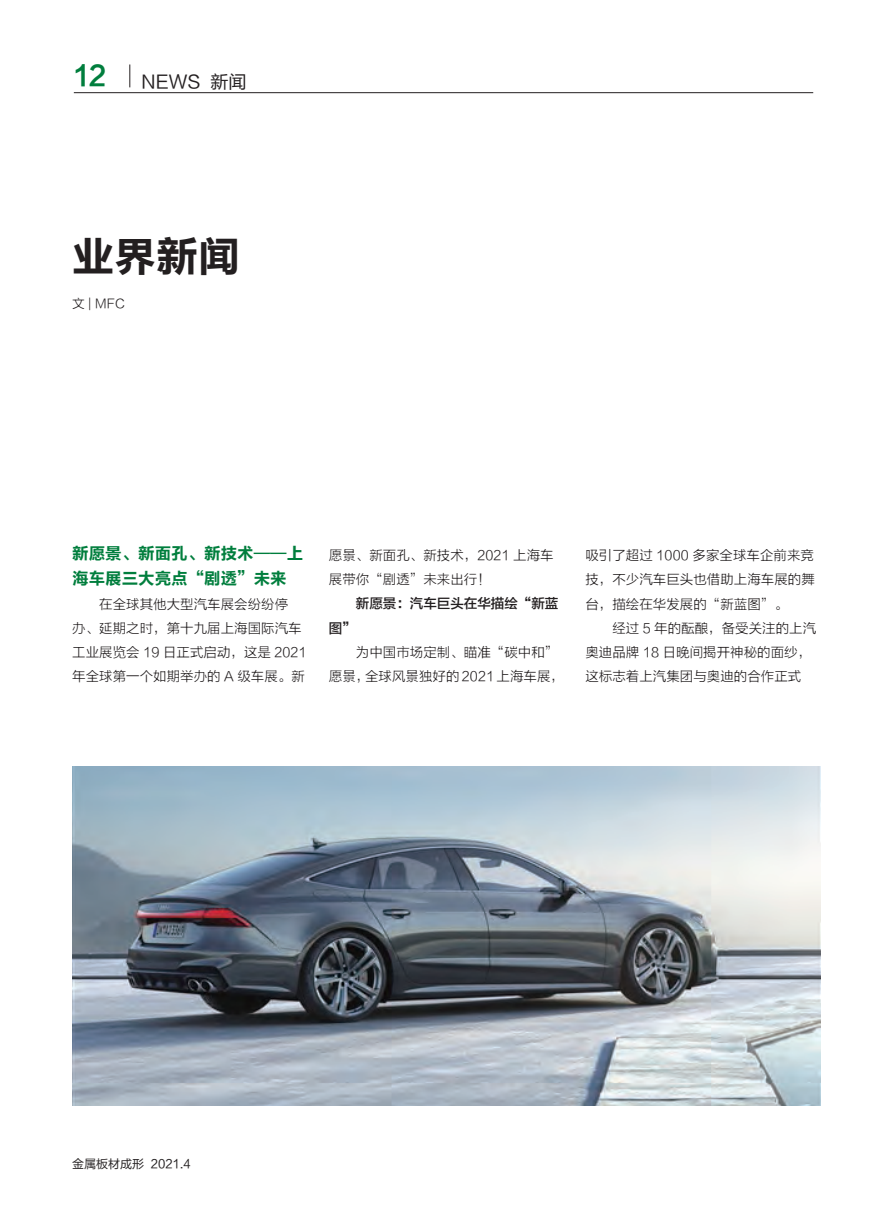
<style>
.page{position:relative;width:893px;height:1212px;background:#fff}
.page>*{position:absolute;margin:0;border:0;box-sizing:border-box;transform-origin:0 0}
.t1{font:42px "FZLTCHJW GB1 0";color:#231f20}
.t2{font:27px "FZLTCHJW GB1 0";color:#007e3d}
.t3{font:18px "FZLTHK GBK1 0";color:#231f20}
.t4{font:16.5px/24.3px "FZLTCHJW GB1 0";color:#007e3d}
.t5{font:13.5px/24.3px "FZLTXHK";color:#231f20}
.t6{font:13.5px "FZLTZHK GBK1 0";color:#231f20}
.t7{font:12.75px "FZLTXHK";color:#231f20}
.t8{font:12px "FZLTHK GBK1 0";color:#231f20}
</style>
<div class="page">
<hr style="left:74px;top:92px;width:739px;height:1px;background:#231f20">
<svg style="left:130px;top:64px;width:1px;height:23px"></svg>
<img style="left:72px;top:766px;width:749px;height:340px">
<h2 class="t2" style="left:74px;top:61px;width:34px">12</h2>
<h3 class="t3" style="left:142px;top:72px;width:106px">NEWS 新闻</h3>
<h1 class="t1" style="left:72px;top:233px;width:170px">业界新闻</h1>
<p class="t7" style="left:72px;top:296px;width:55px">文 | MFC</p>
<p class="t4" style="left:72px;top:542px;width:232px">新愿景、新面孔、新技术——上海车展三大亮点“剧透”未来</p>
<p class="t5" style="left:72px;top:592px;width:236px;text-indent:27px">在全球其他大型汽车展会纷纷停<br>办、延期之时，第十九届上海国际汽车工业展览会 19 日正式启动，这是 2021年全球第一个如期举办的 A 级车展。新</p>
<p class="t5" style="left:329px;top:543px;width:226px">愿景、新面孔、新技术，2021 上海车展带你“剧透”未来出行！</p>
<p class="t6" style="left:356px;top:596px;width:204px">新愿景：汽车巨头在华描绘“新蓝</p>
<p class="t6" style="left:329px;top:620px;width:28px">图”</p>
<p class="t5" style="left:329px;top:640px;width:237px;text-indent:27px">为中国市场定制、瞄准“碳中和”愿景，全球风景独好的 2021 上海车展，</p>
<p class="t5" style="left:585px;top:543px;width:231px;text-align:justify">吸引了超过 1000 多家全球车企前来竞技，不少汽车巨头也借助上海车展的舞台，描绘在华发展的“新蓝图”。</p>
<p class="t5" style="left:585px;top:616px;width:232px;text-indent:27px">经过 5 年的酝酿，备受关注的上汽奥迪品牌 18 日晚间揭开神秘的面纱，这标志着上汽集团与奥迪的合作正式</p>
<p class="t8" style="left:72px;top:1157px;width:120px">金属板材成形 2021.4</p>
</div>
